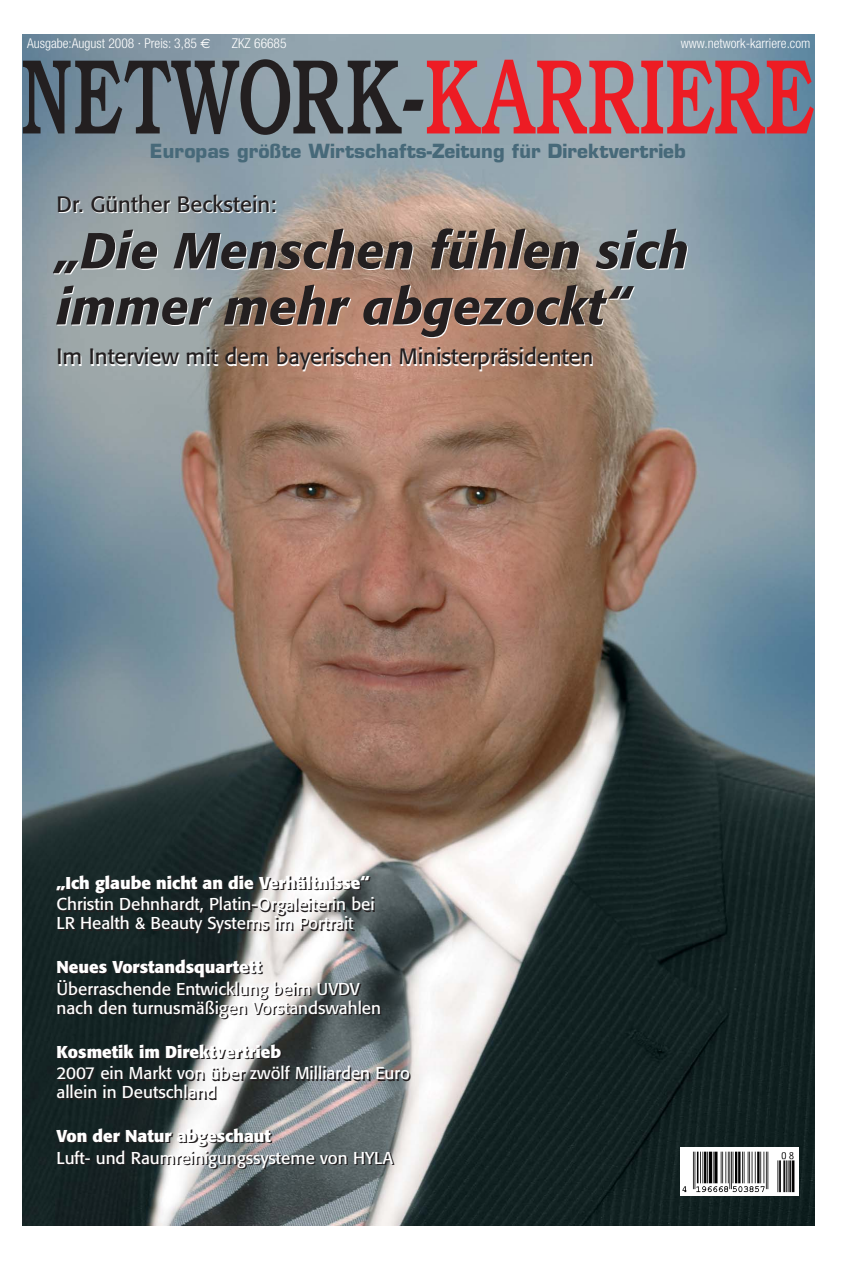
<style>
.page{position:relative;width:851px;height:1262px;background:#fff}
.page>*{position:absolute;margin:0;border:0;box-sizing:border-box;transform-origin:0 0}
.t1{font:italic 500 50px/56px "Formata";color:#231f20}
.t2{font:22px "Formata";color:#231f20}
.t3{font:700 19px "Eurostile";color:#476979}
.t4{font:17px/19px "Formata";color:#fff}
.t5{font:700 17px "Formata";color:#fff}
.t6{font:300 condensed 13.5px "Helvetica Neue";color:#fff}
.s1{font-family:"Euro Sans";font-weight:400;font-stretch:normal}
</style>
<div class="page">
<img style="left:23px;top:34px;width:791px;height:1191px">
<div style="left:680px;top:1147px;width:118px;height:48px;background:#fff"></div>
<img style="left:777px;top:1152px;width:18px;height:41px">
<img style="left:682px;top:1151px;width:87px;height:42px">
<svg style="left:23px;top:59px;width:790px;height:76px;background:#896771"></svg>
<p class="t6" style="left:27px;top:38px;width:185px">Ausgabe:August 2008 · Preis: 3,85 <span class="s1">€</span></p>
<p class="t6" style="left:232px;top:38px;width:56px">ZKZ 66685</p>
<p class="t6" style="left:680px;top:38px;width:131px">www.network-karriere.com</p>
<p class="t3" style="left:150px;top:144px;width:537px">Europas größte Wirtschafts-Zeitung für Direktvertrieb</p>
<p class="t2" style="left:56px;top:195px;width:221px">Dr. Günther Beckstein:</p>
<h1 class="t1" style="left:56px;top:227px;width:634px">„Die Menschen fühlen sich immer mehr abgezockt“</h1>
<p class="t2" style="left:56px;top:347px;width:538px">Im Interview mit dem bayerischen Ministerpräsidenten</p>
<p class="t5" style="left:56px;top:875px;width:314px">„Ich glaube nicht an die Verhältnisse“</p>
<p class="t4" style="left:56px;top:896px;width:319px">Christin Dehnhardt, Platin-Orgaleiterin bei<br>LR Health &amp; Beauty Systems im Portrait</p>
<p class="t5" style="left:56px;top:959px;width:206px">Neues Vorstandsquartett</p>
<p class="t4" style="left:56px;top:980px;width:326px">Überraschende Entwicklung beim UVDV nach den turnusmäßigen Vorstandswahlen</p>
<p class="t5" style="left:56px;top:1044px;width:226px">Kosmetik im Direktvertrieb</p>
<p class="t4" style="left:56px;top:1065px;width:355px">2007 ein Markt von über zwölf Milliarden Euro allein in Deutschland</p>
<p class="t5" style="left:56px;top:1128px;width:216px">Von der Natur abgeschaut</p>
<p class="t4" style="left:56px;top:1149px;width:338px">Luft- und Raumreinigungssysteme von HYLA</p>
</div>
